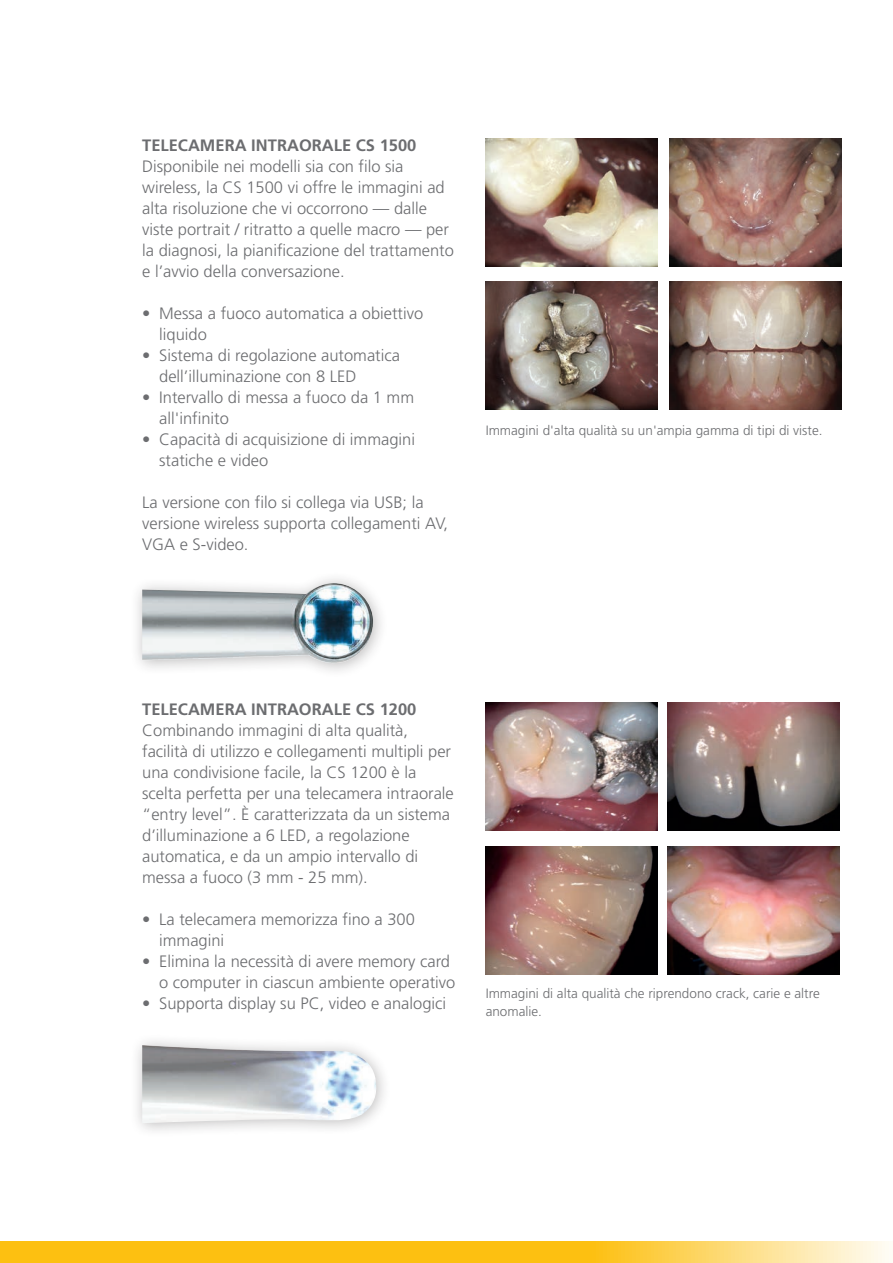
<style>
.page{position:relative;width:893px;height:1263px;background:#fff}
.page>*{position:absolute;margin:0;border:0;box-sizing:border-box;transform-origin:0 0}
.t1{font:300 16.5px/21px "Frutiger LT Std";color:#6c6d70}
.t2{font:700 16.5px "Frutiger LT Std";color:#6c6d70}
.t3{font:300 13.5px/18px "Frutiger LT Std";color:#6c6d70}
</style>
<div class="page">
<img style="left:486px;top:702px;width:171px;height:128px">
<img style="left:667px;top:702px;width:172px;height:128px">
<img style="left:486px;top:847px;width:171px;height:127px">
<img style="left:667px;top:847px;width:172px;height:127px">
<img style="left:486px;top:139px;width:171px;height:127px">
<img style="left:670px;top:139px;width:172px;height:127px">
<img style="left:670px;top:282px;width:172px;height:128px">
<img style="left:486px;top:282px;width:171px;height:128px">
<div style="left:129px;top:571px;width:260px;height:107px;background:#231f20;opacity:.3"></div>
<img style="left:142px;top:583px;width:231px;height:83px">
<div style="left:129px;top:1033px;width:263px;height:105px;background:#231f20;opacity:.3"></div>
<img style="left:142px;top:1045px;width:235px;height:78px">
<svg style="left:21px;top:1242px;width:868px;height:21px;background:#fdca37"></svg>
<div style="left:0;top:1242px;width:21px;height:21px;background:#fdc011"></div>
<p class="t2" style="left:142px;top:135px;width:276px">TELECAMERA INTRAORALE CS 1500</p>
<p class="t1" style="left:142px;top:156px;width:313px">Disponibile nei modelli sia con filo sia wireless, la CS 1500 vi offre le immagini ad alta risoluzione che vi occorrono — dalle viste portrait / ritratto a quelle macro — per la diagnosi, la pianificazione del trattamento e l’avvio della conversazione.</p>
<p class="t1" style="left:159px;top:303px;width:266px;text-indent:-17px">• Messa a fuoco automatica a obiettivo liquido</p>
<p class="t1" style="left:159px;top:345px;width:242px;text-indent:-17px">• Sistema di regolazione automatica dell’illuminazione con 8 LED</p>
<p class="t1" style="left:159px;top:387px;width:256px;text-indent:-17px">• Intervallo di messa a fuoco da 1 mm all'infinito</p>
<p class="t1" style="left:159px;top:429px;width:257px;text-indent:-17px">• Capacità di acquisizione di immagini statiche e video</p>
<p class="t1" style="left:142px;top:492px;width:307px">La versione con filo si collega via USB; la versione wireless supporta collegamenti AV,<br>VGA e S-video.</p>
<p class="t3" style="left:486px;top:422px;width:338px">Immagini d'alta qualità su un'ampia gamma di tipi di viste.</p>
<p class="t2" style="left:142px;top:699px;width:276px">TELECAMERA INTRAORALE CS 1200</p>
<p class="t1" style="left:142px;top:720px;width:313px">Combinando immagini di alta qualità, facilità di utilizzo e collegamenti multipli per una condivisione facile, la CS 1200 è la scelta perfetta per una telecamera intraorale “entry level”. È caratterizzata da un sistema d’illuminazione a 6 LED, a regolazione automatica, e da un ampio intervallo di messa a fuoco (3 mm - 25 mm).</p>
<p class="t1" style="left:159px;top:909px;width:257px;text-indent:-17px">• La telecamera memorizza fino a 300 immagini</p>
<p class="t1" style="left:159px;top:951px;width:298px;text-indent:-17px">• Elimina la necessità di avere memory card o computer in ciascun ambiente operativo</p>
<p class="t1" style="left:142px;top:993px;width:305px">• Supporta display su PC, video e analogici</p>
<p class="t3" style="left:486px;top:984px;width:336px">Immagini di alta qualità che riprendono crack, carie e altre anomalie.</p>
</div>
